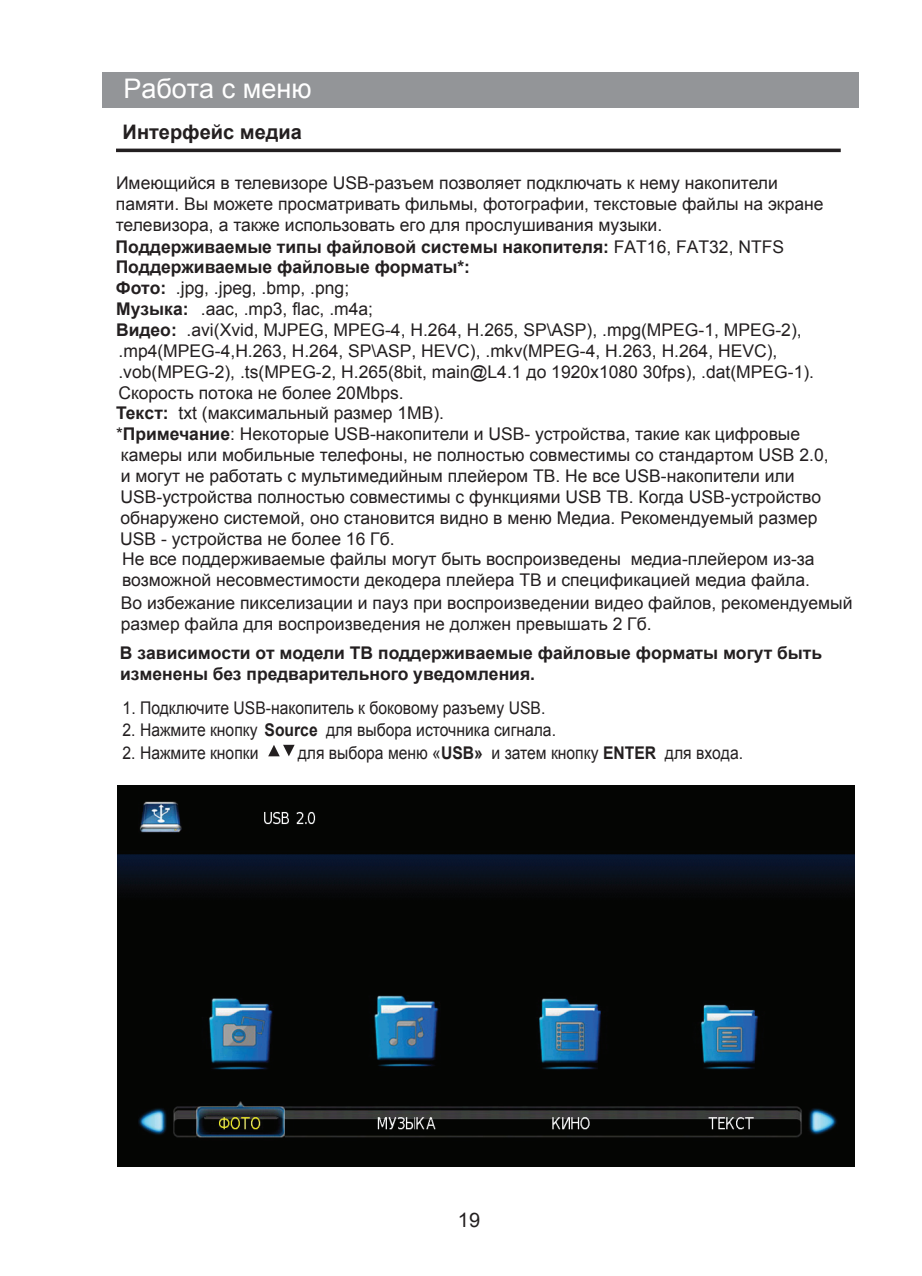
<style>
.page{position:relative;width:922px;height:1276px;background:#fff}
.page>*{position:absolute;margin:0;border:0;box-sizing:border-box;transform-origin:0 0}
.t1{font:27px "Arial";color:#fff}
.t2{font:700 20px "Arial";color:#231f20}
.t3{font:20px "Arial";color:#231f20}
.t4{font:17.5px/21px "Arial";color:#231f20}
.t5{font:700 17.5px/21px "Arial";color:#231f20}
.t6{font:17.5px "Arial";color:#231f20;scale:.9 1}
.s1{font-weight:700}
.s2{font-weight:400}
</style>
<div class="page">
<div style="left:102px;top:72px;width:756px;height:35px;background:#939598"></div>
<hr style="left:116px;top:149px;width:724px;height:3px;background:#231f20">
<svg style="left:268px;top:745px;width:26px;height:11px"></svg>
<img style="left:118px;top:785px;width:735px;height:382px">
<h1 class="t1" style="left:123px;top:70px;width:190px">Работа с меню</h1>
<p class="t2" style="left:123px;top:118px;width:181px">Интерфейс медиа</p>
<p class="t4" style="left:116px;top:172px;width:709px">Имеющийся в телевизоре USB-разъем позволяет подключать к нему накопители памяти. Вы можете просматривать фильмы, фотографии, текстовые файлы на экране телевизора, а также использовать его для прослушивания музыки.</p>
<p class="t5" style="left:116px;top:256px;width:355px">Поддерживаемые файловые форматы*:</p>
<p class="t4" style="left:116px;top:277px;width:235px"><span class="s1">Фото:</span> .jpg, .jpeg, .bmp, .png;</p>
<p class="t4" style="left:116px;top:298px;width:258px"><span class="s1">Музыка:</span> .aac, .mp3, flac, .m4a;</p>
<p class="t4" style="left:116px;top:319px;width:687px"><span class="s1">Видео:</span> .avi(Xvid, MJPEG, MPEG-4, H.264, H.265, SP\ASP), .mpg(MPEG-1, MPEG-2),</p>
<p class="t4" style="left:118px;top:340px;width:660px">.mp4(MPEG-4,H.263, H.264, SP\ASP, HEVC), .mkv(MPEG-4, H.263, H.264, HEVC),</p>
<p class="t4" style="left:118px;top:361px;width:697px">.vob(MPEG-2), .ts(MPEG-2, H.265(8bit, main@L4.1 до 1920х1080 30fps), .dat(MPEG-1).</p>
<p class="t4" style="left:118px;top:382px;width:287px">Скорость потока не более 20Mbps.</p>
<p class="t4" style="left:116px;top:402px;width:329px"><span class="s1">Текст:</span> txt (максимальный размер 1MB).</p>
<p class="t4" style="left:116px;top:423px;width:685px">*<span class="s1">Примечание</span>: Некоторые USB-накопители и USB- устройства, такие как цифровые</p>
<p class="t4" style="left:121px;top:444px;width:709px">камеры или мобильные телефоны, не полностью совместимы со стандартом USB 2.0,</p>
<p class="t4" style="left:121px;top:465px;width:675px">и могут не работать с мультимедийным плейером ТВ. Не все USB-накопители или</p>
<p class="t4" style="left:120px;top:486px;width:701px">USB-устройства полностью совместимы c функциями USB ТВ. Когда USB-устройство</p>
<p class="t4" style="left:120px;top:507px;width:698px">обнаружено системой, оно становится видно в меню Медиа. Рекомендуемый размер</p>
<p class="t4" style="left:120px;top:528px;width:276px">USB - устройства не более 16 Гб.</p>
<p class="t4" style="left:122px;top:548px;width:693px">Не все поддерживаемые файлы могут быть воспроизведены медиа-плейером из-за</p>
<p class="t4" style="left:122px;top:569px;width:689px">возможной несовместимости декодера плейера ТВ и спецификацией медиа файла.</p>
<p class="t5" style="left:116px;top:236px;width:670px">Поддерживаемые типы файловой системы накопителя: <span class="s2">FAT16, FAT32, NTFS</span></p>
<p class="t4" style="left:121px;top:592px;width:733px">Во избежание пикселизации и пауз при воспроизведении видео файлов, рекомендуемый размер файла для воспроизведения не должен превышать 2 Гб.</p>
<p class="t5" style="left:120px;top:643px;width:703px">В зависимости от модели ТВ поддерживаемые файловые форматы могут быть изменены без предварительного уведомления.</p>
<p class="t6" style="left:123px;top:696px;width:471px">1. Подключите USB-накопитель к боковому разъему USB.</p>
<p class="t6" style="left:122px;top:718px;width:483px">2. Нажмите кнопку <span class="s1">Source</span> для выбора источника сигнала.</p>
<p class="t6" style="left:122px;top:740px;width:152px">2. Нажмите кнопки</p>
<p class="t6" style="left:298px;top:740px;width:496px">для выбора меню «<span class="s1">USB»</span> и затем кнопку <span class="s1">ENTER</span> для входа.</p>
<p class="t3" style="left:458px;top:1205px;width:24px">19</p>
</div>
